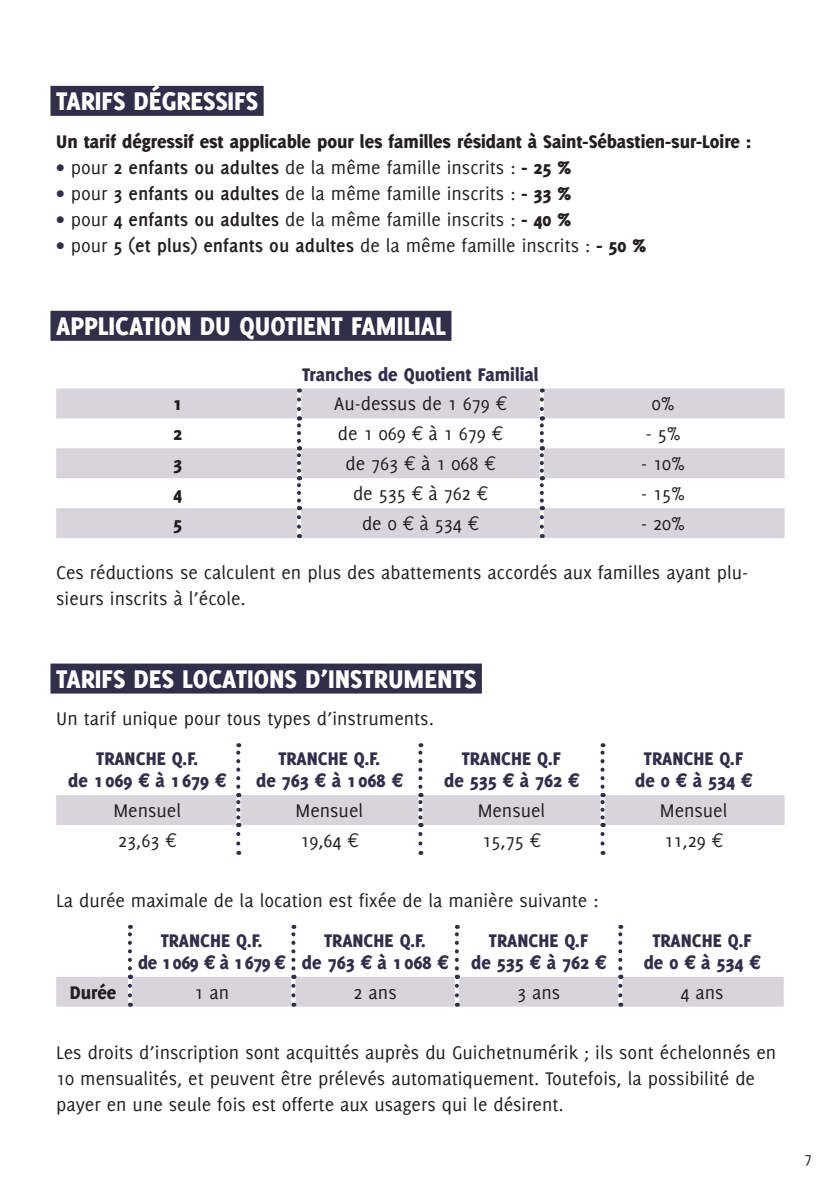
<style>
.page{position:relative;width:840px;height:1191px;background:#fff}
.page>*{position:absolute;margin:0;border:0;box-sizing:border-box;transform-origin:0 0}
.t1{font:800 28px "Delicious";color:#fff}
.t2{font:20px/26.2px "Delicious";color:#231f20}
.t3{font:800 20px/22px "Delicious";color:#312e4a;text-align:center}
.t4{font:800 20px "Delicious";color:#231f20}
.t5{font:16px "Delicious";color:#231f20}
.s1{color:#312e4a}
.s2{font-weight:700}
.s3{font-weight:800}
</style>
<div class="page">
<div style="left:50px;top:86px;width:213px;height:30px;background:#312e4a"></div>
<div style="left:50px;top:311px;width:401px;height:30px;background:#312e4a"></div>
<div style="left:50px;top:663px;width:431px;height:30px;background:#312e4a"></div>
<svg style="left:56px;top:388px;width:728px;height:150px;fill:#d7d5db"></svg>
<svg style="left:297px;top:409px;width:4px;height:7px"></svg>
<svg style="left:297px;top:527px;width:4px;height:9px"></svg>
<svg style="left:539px;top:409px;width:4px;height:7px"></svg>
<svg style="left:539px;top:527px;width:4px;height:9px"></svg>
<svg style="left:297px;top:388px;width:4px;height:21px"></svg>
<svg style="left:297px;top:416px;width:4px;height:111px"></svg>
<svg style="left:539px;top:388px;width:4px;height:21px"></svg>
<svg style="left:539px;top:416px;width:4px;height:111px"></svg>
<svg style="left:236px;top:843px;width:4px;height:10px"></svg>
<svg style="left:418px;top:843px;width:4px;height:10px"></svg>
<svg style="left:600px;top:843px;width:4px;height:10px"></svg>
<svg style="left:236px;top:743px;width:4px;height:44px"></svg>
<svg style="left:418px;top:743px;width:4px;height:44px"></svg>
<svg style="left:600px;top:743px;width:4px;height:44px"></svg>
<svg style="left:56px;top:793px;width:728px;height:50px"></svg>
<svg style="left:128px;top:925px;width:4px;height:43px"></svg>
<svg style="left:291px;top:925px;width:4px;height:43px"></svg>
<svg style="left:454px;top:925px;width:4px;height:43px"></svg>
<svg style="left:618px;top:925px;width:4px;height:43px"></svg>
<svg style="left:56px;top:974px;width:727px;height:32px"></svg>
<h1 class="t1" style="left:56px;top:85px;width:203px">TARIFS DÉGRESSIFS</h1>
<p class="t4" style="left:56px;top:130px;width:696px">Un tarif dégressif est applicable pour les familles résidant à Saint-Sébastien-sur-Loire :</p>
<p class="t2" style="left:56px;top:154px;width:516px"><span class="s1">•</span> pour <span class="s2">2 enfants ou adultes</span> de la même famille inscrits : <span class="s3">- 25 %</span></p>
<p class="t2" style="left:56px;top:180px;width:516px"><span class="s1">•</span> pour <span class="s2">3 enfants ou adultes</span> de la même famille inscrits : <span class="s3">- 33 %</span></p>
<p class="t2" style="left:56px;top:206px;width:516px"><span class="s1">•</span> pour <span class="s2">4 enfants ou adultes</span> de la même famille inscrits : <span class="s3">- 40 %</span></p>
<p class="t2" style="left:56px;top:232px;width:591px"><span class="s1">•</span> pour <span class="s2">5 (et plus) enfants ou adultes</span> de la même famille inscrits : <span class="s3">- 50 %</span></p>
<h1 class="t1" style="left:56px;top:310px;width:391px">APPLICATION DU QUOTIENT FAMILIAL</h1>
<p class="t3" style="left:302px;top:363px;width:238px">Tranches de Quotient Familial</p>
<p class="t4" style="left:173px;top:392px;width:10px">1</p>
<p class="t2" style="left:334px;top:390px;width:174px">Au-dessus de 1 679 ¤</p>
<p class="t2" style="left:651px;top:390px;width:24px">0%</p>
<p class="t4" style="left:173px;top:422px;width:10px">2</p>
<p class="t2" style="left:338px;top:420px;width:166px">de 1 069 ¤ à 1 679 ¤</p>
<p class="t2" style="left:645px;top:420px;width:37px">- 5%</p>
<p class="t4" style="left:173px;top:452px;width:10px">3</p>
<p class="t2" style="left:345px;top:450px;width:151px">de 763 ¤ à 1 068 ¤</p>
<p class="t2" style="left:640px;top:450px;width:46px">- 10%</p>
<p class="t4" style="left:173px;top:482px;width:10px">4</p>
<p class="t2" style="left:353px;top:480px;width:136px">de 535 ¤ à 762 ¤</p>
<p class="t2" style="left:640px;top:480px;width:46px">- 15%</p>
<p class="t4" style="left:173px;top:512px;width:10px">5</p>
<p class="t2" style="left:362px;top:510px;width:118px">de 0 ¤ à 534 ¤</p>
<p class="t2" style="left:640px;top:510px;width:46px">- 20%</p>
<p class="t2" style="left:56px;top:559px;width:693px">Ces réductions se calculent en plus des abattements accordés aux familles ayant plu&shy;sieurs inscrits à l’école.</p>
<h1 class="t1" style="left:56px;top:662px;width:421px">TARIFS DES LOCATIONS D’INSTRUMENTS</h1>
<p class="t2" style="left:56px;top:705px;width:379px">Un tarif unique pour tous types d’instruments.</p>
<p class="t3" style="left:68px;top:747px;width:159px">TRANCHE Q.F.<br>de 1 069 ¤ à 1 679 ¤</p>
<p class="t3" style="left:256px;top:747px;width:148px">TRANCHE Q.F.<br>de 763 ¤ à 1 068 ¤</p>
<p class="t3" style="left:444px;top:747px;width:136px">TRANCHE Q.F<br>de 535 ¤ à 762 ¤</p>
<p class="t3" style="left:635px;top:747px;width:118px">TRANCHE Q.F de 0 ¤ à 534 ¤</p>
<p class="t2" style="left:113px;top:797px;width:69px">Mensuel</p>
<p class="t2" style="left:295px;top:797px;width:69px">Mensuel</p>
<p class="t2" style="left:477px;top:797px;width:69px">Mensuel</p>
<p class="t2" style="left:659px;top:797px;width:69px">Mensuel</p>
<p class="t2" style="left:118px;top:827px;width:60px">23,63 ¤</p>
<p class="t2" style="left:300px;top:827px;width:60px">19,64 ¤</p>
<p class="t2" style="left:482px;top:827px;width:59px">15,75 ¤</p>
<p class="t2" style="left:664px;top:827px;width:59px">11,29 ¤</p>
<p class="t2" style="left:56px;top:887px;width:543px">La durée maximale de la location est fixée de la manière suivante :</p>
<p class="t3" style="left:138px;top:929px;width:149px">TRANCHE Q.F.<br>de 1069 ¤ à 1679 ¤</p>
<p class="t3" style="left:302px;top:929px;width:148px">TRANCHE Q.F.<br>de 763 ¤ à 1 068 ¤</p>
<p class="t3" style="left:471px;top:929px;width:136px">TRANCHE Q.F<br>de 535 ¤ à 762 ¤</p>
<p class="t3" style="left:643px;top:929px;width:118px">TRANCHE Q.F de 0 ¤ à 534 ¤</p>
<p class="t4" style="left:70px;top:980px;width:48px">Durée</p>
<p class="t2" style="left:194px;top:978px;width:36px">1 an</p>
<p class="t2" style="left:353px;top:978px;width:45px">2 ans</p>
<p class="t2" style="left:516px;top:978px;width:45px">3 ans</p>
<p class="t2" style="left:680px;top:978px;width:45px">4 ans</p>
<p class="t2" style="left:56px;top:1039px;width:721px">Les droits d’inscription sont acquittés auprès du Guichetnumérik ; ils sont échelonnés en<br>10 mensualités, et peuvent être prélevés automatiquement. Toutefois, la possibilité de payer en une seule fois est offerte aux usagers qui le désirent.</p>
<p class="t5" style="left:804px;top:1148px;width:9px">7</p>
</div>
